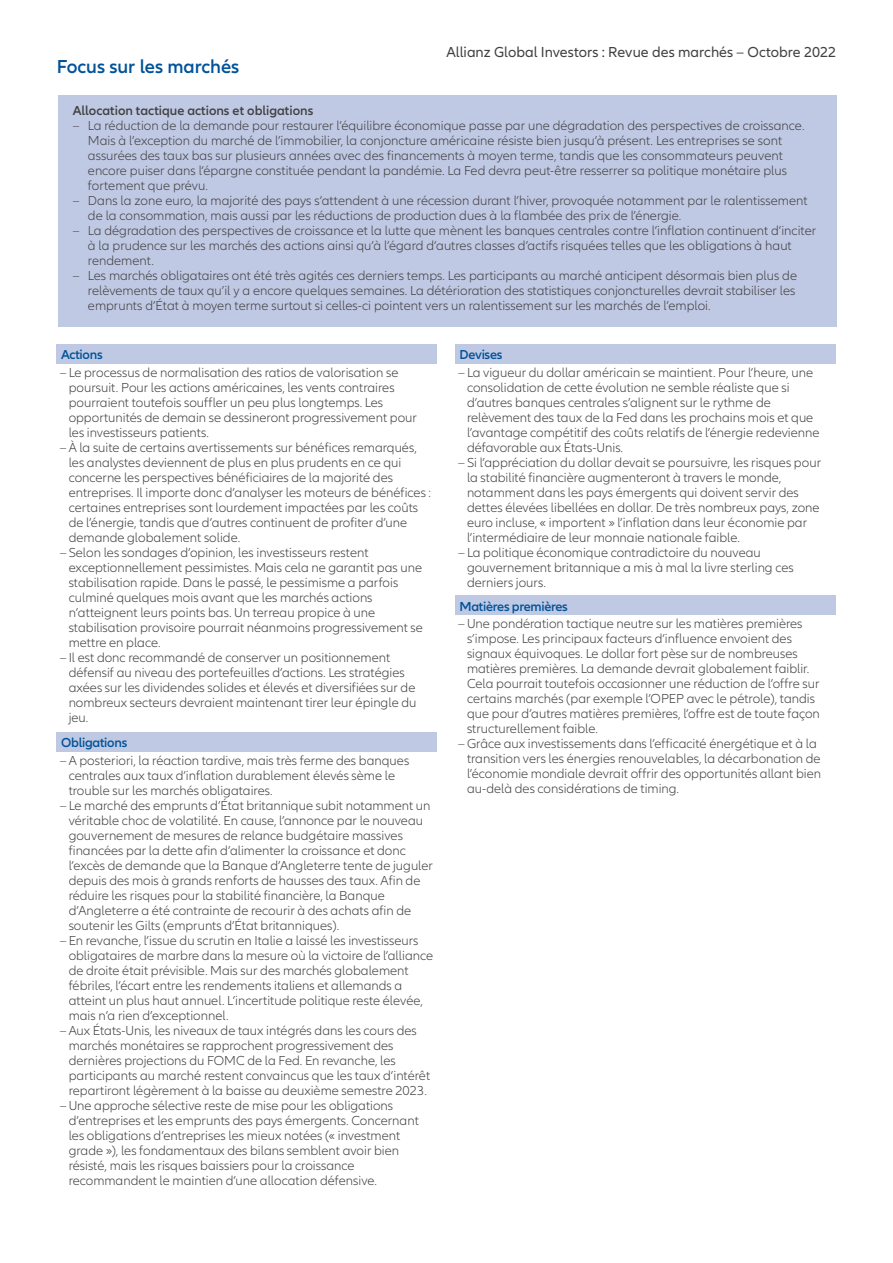
<style>
.page{position:relative;width:893px;height:1263px;background:#fff}
.page>*{position:absolute;margin:0;border:0;box-sizing:border-box;transform-origin:0 0}
.t1{font:600 19.5px "Allianz Neo";letter-spacing:-.005em;color:#005399}
.t2{font:15px "Allianz Neo";color:#414042}
.t3{font:300 13.5px/15px "Allianz Neo";color:#414042}
.t4{font:600 13.5px "Allianz Neo";letter-spacing:-.02em;color:#005399}
.t5{font:600 13.5px "Allianz Neo";color:#414042}
</style>
<div class="page">
<div style="left:58px;top:95px;width:778px;height:232px;background:#c0c9e3"></div>
<div style="left:57px;top:344px;width:380px;height:19px;background:#c0c9e3"></div>
<div style="left:57px;top:732px;width:380px;height:19px;background:#c0c9e3"></div>
<div style="left:455px;top:344px;width:381px;height:19px;background:#c0c9e3"></div>
<div style="left:455px;top:596px;width:381px;height:19px;background:#c0c9e3"></div>
<p class="t2" style="left:447px;top:43px;width:391px">Allianz Global Investors : Revue des marchés – Octobre 2022</p>
<h1 class="t1" style="left:57px;top:55px;width:184px">Focus sur les marchés</h1>
<p class="t5" style="left:73px;top:102px;width:242px">Allocation tactique actions et obligations</p>
<p class="t3" style="left:88px;top:118px;width:718px;text-indent:-15px">– La réduction de la demande pour restaurer l’équilibre économique passe par une dégradation des perspectives de croissance.<br>Mais à l’exception du marché de l’immobilier, la conjoncture américaine résiste bien jusqu’à présent. Les entreprises se sont assurées des taux bas sur plusieurs années avec des financements à moyen terme, tandis que les consommateurs peuvent encore puiser dans l‘épargne constituée pendant la pandémie. La Fed devra peut-être resserrer sa politique monétaire plus fortement que prévu.</p>
<p class="t3" style="left:88px;top:193px;width:721px;text-indent:-15px">– Dans la zone euro, la majorité des pays s’attendent à une récession durant l’hiver, provoquée notamment par le ralentissement de la consommation, mais aussi par les réductions de production dues à la flambée des prix de l’énergie.</p>
<p class="t3" style="left:88px;top:223px;width:730px;text-indent:-15px">– La dégradation des perspectives de croissance et la lutte que mènent les banques centrales contre l’inflation continuent d’inciter à la prudence sur les marchés des actions ainsi qu’à l’égard d’autres classes d’actifs risquées telles que les obligations à haut rendement.</p>
<p class="t3" style="left:88px;top:268px;width:711px;text-indent:-15px">– Les marchés obligataires ont été très agités ces derniers temps. Les participants au marché anticipent désormais bien plus de relèvements de taux qu’il y a encore quelques semaines. La détérioration des statistiques conjoncturelles devrait stabiliser les emprunts d’État à moyen terme surtout si celles-ci pointent vers un ralentissement sur les marchés de l’emploi.</p>
<p class="t4" style="left:61px;top:347px;width:43px">Actions</p>
<p class="t3" style="left:69px;top:365px;width:350px;text-indent:-9px">– Le processus de normalisation des ratios de valorisation se poursuit. Pour les actions américaines, les vents contraires pourraient toutefois souffler un peu plus longtemps. Les opportunités de demain se dessineront progressivement pour les investisseurs patients.</p>
<p class="t3" style="left:69px;top:440px;width:364px;text-indent:-9px">– À la suite de certains avertissements sur bénéfices remarqués, les analystes deviennent de plus en plus prudents en ce qui concerne les perspectives bénéficiaires de la majorité des entreprises. Il importe donc d’analyser les moteurs de bénéfices : certaines entreprises sont lourdement impactées par les coûts de l’énergie, tandis que d’autres continuent de profiter d’une demande globalement solide.</p>
<p class="t3" style="left:69px;top:545px;width:356px;text-indent:-9px">– Selon les sondages d’opinion, les investisseurs restent exceptionnellement pessimistes. Mais cela ne garantit pas une stabilisation rapide. Dans le passé, le pessimisme a parfois culminé quelques mois avant que les marchés actions n’atteignent leurs points bas. Un terreau propice à une stabilisation provisoire pourrait néanmoins progressivement se mettre en place.</p>
<p class="t3" style="left:69px;top:650px;width:349px;text-indent:-9px">– Il est donc recommandé de conserver un positionnement défensif au niveau des portefeuilles d’actions. Les stratégies axées sur les dividendes solides et élevés et diversifiées sur de nombreux secteurs devraient maintenant tirer leur épingle du jeu.</p>
<p class="t4" style="left:61px;top:735px;width:68px">Obligations</p>
<p class="t3" style="left:69px;top:753px;width:342px;text-indent:-9px">– A posteriori, la réaction tardive, mais très ferme des banques centrales aux taux d’inflation durablement élevés sème le trouble sur les marchés obligataires.</p>
<p class="t3" style="left:69px;top:798px;width:366px;text-indent:-9px">– Le marché des emprunts d’État britannique subit notamment un véritable choc de volatilité. En cause, l’annonce par le nouveau gouvernement de mesures de relance budgétaire massives financées par la dette afin d’alimenter la croissance et donc l’excès de demande que la Banque d’Angleterre tente de juguler depuis des mois à grands renforts de hausses des taux. Afin de réduire les risques pour la stabilité financière, la Banque d’Angleterre a été contrainte de recourir à des achats afin de soutenir les Gilts (emprunts d’État britanniques).</p>
<p class="t3" style="left:69px;top:933px;width:366px;text-indent:-9px">– En revanche, l’issue du scrutin en Italie a laissé les investisseurs obligataires de marbre dans la mesure où la victoire de l’alliance de droite était prévisible. Mais sur des marchés globalement fébriles, l’écart entre les rendements italiens et allemands a atteint un plus haut annuel. L’incertitude politique reste élevée, mais n’a rien d’exceptionnel.</p>
<p class="t3" style="left:69px;top:1023px;width:363px;text-indent:-9px">– Aux États-Unis, les niveaux de taux intégrés dans les cours des marchés monétaires se rapprochent progressivement des dernières projections du FOMC de la Fed. En revanche, les participants au marché restent convaincus que les taux d’intérêt repartiront légèrement à la baisse au deuxième semestre 2023.</p>
<p class="t3" style="left:69px;top:1098px;width:352px;text-indent:-9px">– Une approche sélective reste de mise pour les obligations d’entreprises et les emprunts des pays émergents. Concernant les obligations d’entreprises les mieux notées (« investment grade »), les fondamentaux des bilans semblent avoir bien résisté, mais les risques baissiers pour la croissance recommandent le maintien d’une allocation défensive.</p>
<p class="t4" style="left:459px;top:347px;width:44px">Devises</p>
<p class="t3" style="left:467px;top:365px;width:354px;text-indent:-9px">– La vigueur du dollar américain se maintient. Pour l’heure, une consolidation de cette évolution ne semble réaliste que si d’autres banques centrales s’alignent sur le rythme de relèvement des taux de la Fed dans les prochains mois et que l’avantage compétitif des coûts relatifs de l’énergie redevienne défavorable aux États-Unis.</p>
<p class="t3" style="left:467px;top:455px;width:356px;text-indent:-9px">– Si l’appréciation du dollar devait se poursuivre, les risques pour la stabilité financière augmenteront à travers le monde, notamment dans les pays émergents qui doivent servir des dettes élevées libellées en dollar. De très nombreux pays, zone euro incluse, « importent » l’inflation dans leur économie par l’intermédiaire de leur monnaie nationale faible.</p>
<p class="t3" style="left:467px;top:545px;width:328px;text-indent:-9px">– La politique économique contradictoire du nouveau gouvernement britannique a mis à mal la livre sterling ces derniers jours.</p>
<p class="t4" style="left:459px;top:598px;width:110px">Matières premières</p>
<p class="t3" style="left:467px;top:617px;width:354px;text-indent:-9px">– Une pondération tactique neutre sur les matières premières s’impose. Les principaux facteurs d’influence envoient des signaux équivoques. Le dollar fort pèse sur de nombreuses matières premières. La demande devrait globalement faiblir.<br>Cela pourrait toutefois occasionner une réduction de l’offre sur certains marchés (par exemple l’OPEP avec le pétrole), tandis que pour d’autres matières premières, l’offre est de toute façon structurellement faible.</p>
<p class="t3" style="left:467px;top:737px;width:356px;text-indent:-9px">– Grâce aux investissements dans l’efficacité énergétique et à la transition vers les énergies renouvelables, la décarbonation de l’économie mondiale devrait offrir des opportunités allant bien au-delà des considérations de timing.</p>
</div>
